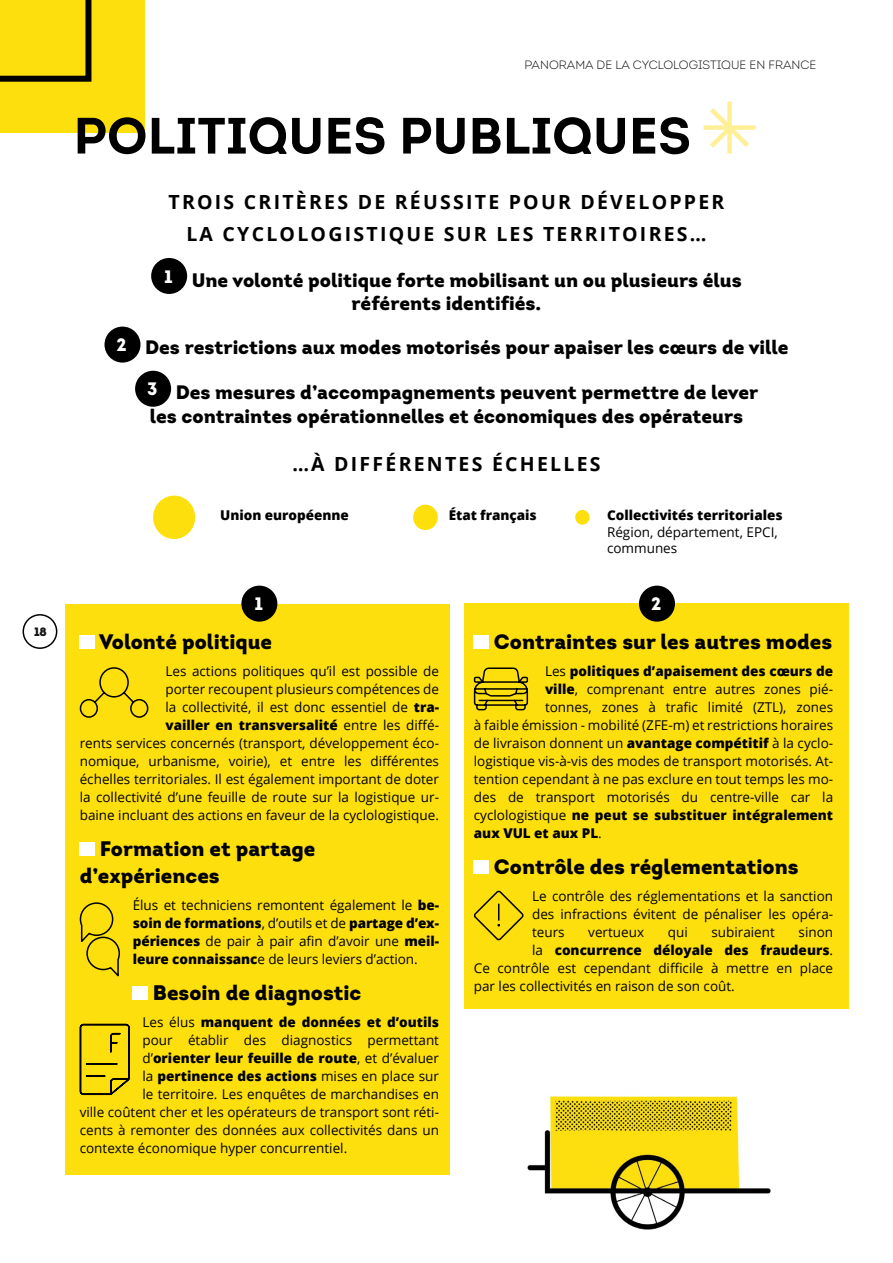
<style>
.page{position:relative;width:893px;height:1263px;background:#fff}
.page>*{position:absolute;margin:0;border:0;box-sizing:border-box;transform-origin:0 0}
.t1{font:51px "Intro Bold Caps";color:#000}
.t2{font:900 21px/27px "Intro";color:#000}
.t3{font:900 19.5px/23.4px "Intro";color:#000}
.t4{font:700 19.5px/32.4px "Open Sans";letter-spacing:.115em;color:#000;text-align:center}
.t5{font:18px "Intro Black Caps";color:#fff}
.t6{font:13.5px/18px "Open Sans";color:#000;text-align:justify}
.t7{font:800 13.5px "Open Sans";color:#000}
.t8{font:12px "Intro Light Caps";color:#000}
.t9{font:12px "Intro Inline";color:#000}
.s1{font-family:"Intro Black Caps";font-weight:400;font-size:18px;color:#fff}
.s2{font-weight:800}
.s3{font-weight:400}
</style>
<div class="page">
<div style="left:0;top:0;width:145px;height:132px;background:#fedf0e"></div>
<svg style="left:0;top:0;width:91px;height:82px"></svg>
<div style="left:23px;top:614px;width:34px;height:35px;border:2px solid #000;border-radius:50%"></div>
<div style="left:65px;top:604px;width:385px;height:570px;background:#fedf0e"></div>
<div style="left:465px;top:604px;width:384px;height:405px;background:#fedf0e"></div>
<div style="left:80px;top:635px;width:15px;height:14px;background:#fff"></div>
<svg style="left:79px;top:667px;width:70px;height:51px"></svg>
<div style="left:80px;top:842px;width:15px;height:14px;background:#fff"></div>
<svg style="left:79px;top:902px;width:41px;height:75px"></svg>
<div style="left:133px;top:986px;width:15px;height:14px;background:#fff"></div>
<svg style="left:79px;top:1023px;width:51px;height:73px"></svg>
<div style="left:474px;top:635px;width:15px;height:14px;background:#fff"></div>
<svg style="left:473px;top:667px;width:56px;height:44px"></svg>
<div style="left:474px;top:860px;width:15px;height:14px;background:#fff"></div>
<svg style="left:474px;top:890px;width:50px;height:51px"></svg>
<div style="left:727px;top:102px;width:5px;height:52px;background:#fff098"></div>
<div style="left:704px;top:125px;width:52px;height:5px;background:#fff098"></div>
<svg style="left:705px;top:103px;width:49px;height:49px"></svg>
<div style="left:151px;top:258px;width:36px;height:36px;background:#000;border-radius:50%"></div>
<div style="left:104px;top:327px;width:36px;height:36px;background:#000;border-radius:50%"></div>
<div style="left:135px;top:371px;width:36px;height:36px;background:#000;border-radius:50%"></div>
<div style="left:153px;top:496px;width:42px;height:43px;background:#fedf0e;border-radius:50%"></div>
<div style="left:413px;top:505px;width:25px;height:25px;background:#fedf0e;border-radius:50%"></div>
<div style="left:575px;top:510px;width:14px;height:15px;background:#fedf0e;border-radius:50%"></div>
<img style="left:527px;top:1095px;width:244px;height:135px">
<div style="left:241px;top:586px;width:36px;height:36px;background:#000;border-radius:50%"></div>
<div style="left:639px;top:586px;width:36px;height:36px;background:#000;border-radius:50%"></div>
<p class="t9" style="left:34px;top:625px;width:14px">18</p>
<p class="t8" style="left:524px;top:57px;width:294px">PANORAMA DE LA CYCLOLOGISTIQUE EN FRANCE</p>
<h1 class="t1" style="left:73px;top:103px;width:619px">POLITIQUES PUBLIQUES</h1>
<h3 class="t4" style="left:169px;top:185px;width:557px">TROIS CRITÈRES DE RÉUSSITE POUR DÉVELOPPER<br>LA CYCLOLOGISTIQUE SUR LES TERRITOIRES…</h3>
<h3 class="t3" style="left:352px;top:268px;width:392px;text-indent:-187px"><sup>1</sup> Une volonté politique forte mobilisant un ou plusieurs élus référents identifiés.</h3>
<h3 class="t3" style="left:117px;top:335px;width:673px"><span class="s1">2</span> Des restrictions aux modes motorisés pour apaiser les cœurs de ville</h3>
<h3 class="t3" style="left:147px;top:380px;width:613px"><sup>3</sup> Des mesures d’accompagnements peuvent permettre de lever les contraintes opérationnelles et économiques des opérateurs</h3>
<h3 class="t4" style="left:292px;top:447px;width:310px">…À DIFFÉRENTES ÉCHELLES</h3>
<p class="t7" style="left:220px;top:505px;width:130px">Union européenne</p>
<p class="t7" style="left:449px;top:505px;width:90px">État français</p>
<p class="t7" style="left:607px;top:505px;width:177px">Collectivités territoriales</p>
<p class="t6" style="left:607px;top:523px;width:172px;line-height:16.2px">Région, département, EPCI, communes</p>
<h3 class="t5" style="left:254px;top:592px;width:10px">1</h3>
<h3 class="t5" style="left:651px;top:592px;width:12px">2</h3>
<h2 class="t2" style="left:99px;top:627px;width:175px">Volonté politique</h2>
<p class="t6" style="left:80px;top:661px;width:361px;text-align:right">Les actions politiques qu’il est possible de<br>porter recoupent plusieurs compétences de<br>la collectivité, il est donc essentiel de <span class="s2">tra-<br>vailler en transversalité</span> entre les diffé-<br>rents services concernés (transport, développement éco&shy;nomique, urbanisme, voirie), et entre les différentes échelles territoriales. Il est également important de doter la collectivité d’une feuille de route sur la logistique ur&shy;baine incluant des actions en faveur de la cyclologistique.</p>
<h2 class="t2" style="left:80px;top:834px;width:237px;text-indent:20px">Formation et partage d’expériences</h2>
<p class="t6" style="left:133px;top:895px;width:308px">Élus et techniciens remontent également le <span class="s2">be&shy;soin de formations</span>, d’outils et de <span class="s2">partage d’ex&shy;périences</span> de pair à pair afin d’avoir une <span class="s2">meil&shy;leure connaissanc</span>e de leurs leviers d’action.</p>
<h2 class="t2" style="left:153px;top:978px;width:210px">Besoin de diagnostic</h2>
<p class="t7" style="left:142px;top:1011px;width:298px"><span class="s3">Les élus</span> manquent de données et d’outils</p>
<p class="t6" style="left:142px;top:1030px;width:298px">pour établir des diagnostics permettant</p>
<p class="t7" style="left:142px;top:1047px;width:298px"><span class="s3">d’</span>orienter leur feuille de route<span class="s3">, et d’évaluer</span></p>
<p class="t7" style="left:142px;top:1065px;width:298px"><span class="s3">la</span> pertinence des actions <span class="s3">mises en place sur</span></p>
<p class="t6" style="left:142px;top:1084px;width:298px">le territoire. Les enquêtes de marchandises en</p>
<p class="t6" style="left:80px;top:1102px;width:361px">ville coûtent cher et les opérateurs de transport sont réti-</p>
<p class="t6" style="left:80px;top:1120px;width:361px">cents à remonter des données aux collectivités dans un</p>
<p class="t6" style="left:80px;top:1138px;width:269px">contexte économique hyper concurrentiel.</p>
<h2 class="t2" style="left:494px;top:627px;width:340px">Contraintes sur les autres modes</h2>
<p class="t7" style="left:545px;top:660px;width:290px"><span class="s3">Les</span> politiques d’apaisement des cœurs de</p>
<p class="t6" style="left:545px;top:679px;width:290px"><span class="s2">ville</span>, comprenant entre autres zones pié-</p>
<p class="t6" style="left:545px;top:697px;width:290px">tonnes, zones à trafic limité (ZTL), zones</p>
<p class="t6" style="left:474px;top:715px;width:361px">à faible émission - mobilité (ZFE-m) et restrictions horaires</p>
<p class="t6" style="left:474px;top:733px;width:361px">de livraison donnent un <span class="s2">avantage compétitif</span> à la cyclo-</p>
<p class="t6" style="left:474px;top:751px;width:361px">logistique vis-à-vis des modes de transport motorisés. At-</p>
<p class="t6" style="left:474px;top:769px;width:361px">tention cependant à ne pas exclure en tout temps les mo-</p>
<p class="t6" style="left:474px;top:787px;width:361px">des de transport motorisés du centre-ville car la</p>
<p class="t7" style="left:474px;top:804px;width:361px"><span class="s3">cyclologistique</span> ne peut se substituer intégralement</p>
<p class="t7" style="left:474px;top:822px;width:129px">aux VUL et aux PL<span class="s3">.</span></p>
<h2 class="t2" style="left:494px;top:852px;width:306px">Contrôle des réglementations</h2>
<p class="t6" style="left:532px;top:886px;width:303px">Le contrôle des réglementations et la sanction des infractions évitent de pénaliser les opéra&shy;teurs</p>
<p class="t6" style="left:588px;top:922px;width:57px">vertueux</p>
<p class="t6" style="left:668px;top:922px;width:21px">qui</p>
<p class="t6" style="left:711px;top:922px;width:65px">subiraient</p>
<p class="t6" style="left:799px;top:922px;width:36px">sinon</p>
<p class="t7" style="left:532px;top:939px;width:303px"><span class="s3">la</span> concurrence déloyale des fraudeurs<span class="s3">.</span></p>
<p class="t6" style="left:474px;top:958px;width:361px">Ce contrôle est cependant difficile à mettre en place</p>
<p class="t6" style="left:474px;top:976px;width:262px">par les collectivités en raison de son coût.</p>
</div>
